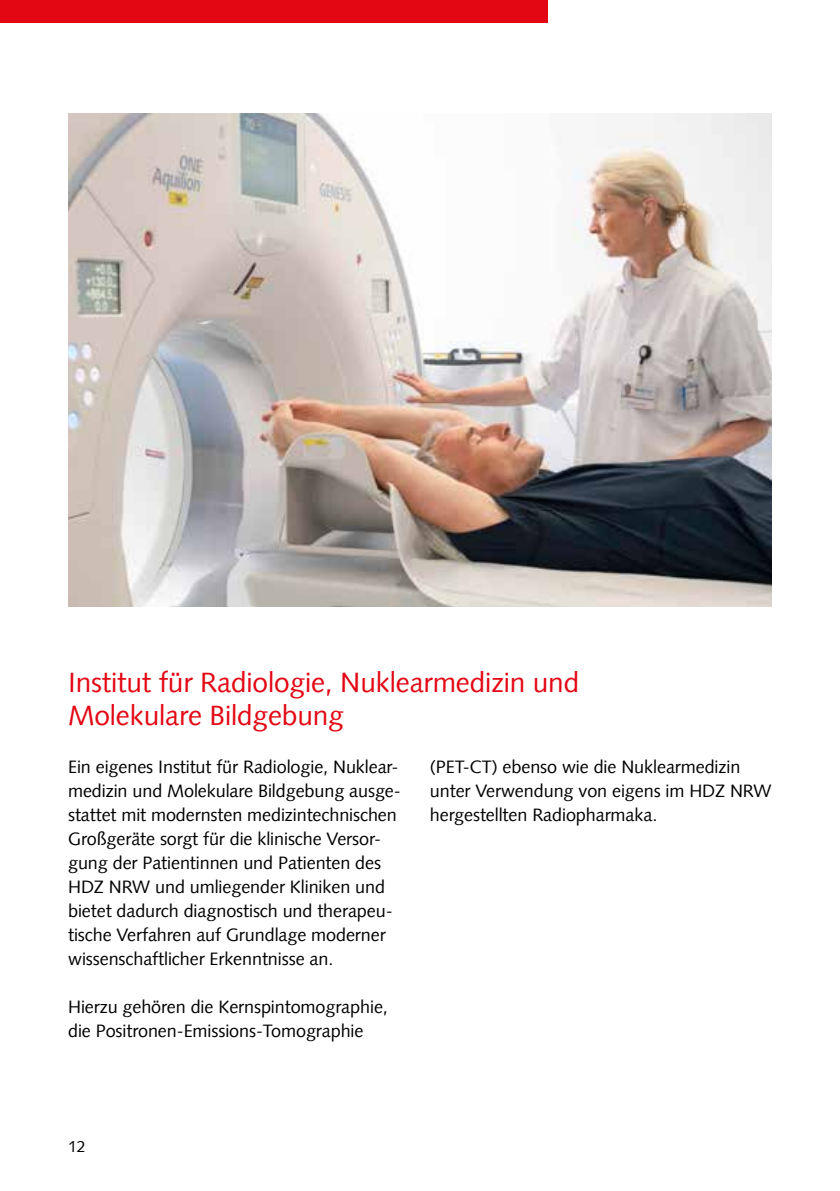
<style>
.page{position:relative;width:840px;height:1191px;background:#fff}
.page>*{position:absolute;margin:0;border:0;box-sizing:border-box;transform-origin:0 0}
.t1{font:28px/33.6px "Syntax";letter-spacing:-.005em;color:#e30613}
.t2{font:18px/24px "Syntax";letter-spacing:-.005em;color:#000}
.t3{font:16px "Syntax";color:#000}
</style>
<div class="page">
<div style="left:0;top:0;width:547px;height:23px;background:#e30613"></div>
<img style="left:68px;top:113px;width:703px;height:494px">
<h1 class="t1" style="left:68px;top:665px;width:512px">Institut für Radiologie, Nuklearmedizin und<br>Molekulare Bildgebung</h1>
<p class="t2" style="left:68px;top:755px;width:334px">Ein eigenes Institut für Radiologie, Nuklear&shy;medizin und Molekulare Bildgebung ausge&shy;stattet mit modernsten medizintechnischen Großgeräte sorgt für die klinische Versor&shy;gung der Patientinnen und Patienten des HDZ NRW und umliegender Kliniken und bietet dadurch diagnostisch und therapeu&shy;tische Verfahren auf Grundlage moderner wissenschaftlicher Erkenntnisse an.</p>
<p class="t2" style="left:68px;top:995px;width:321px">Hierzu gehören die Kernspintomographie, die Positronen-Emissions-Tomographie</p>
<p class="t2" style="left:429px;top:755px;width:343px">(PET-CT) ebenso wie die Nuklearmedizin unter Verwendung von eigens im HDZ NRW hergestellten Radiopharmaka.</p>
<p class="t3" style="left:68px;top:1136px;width:19px">12</p>
</div>
